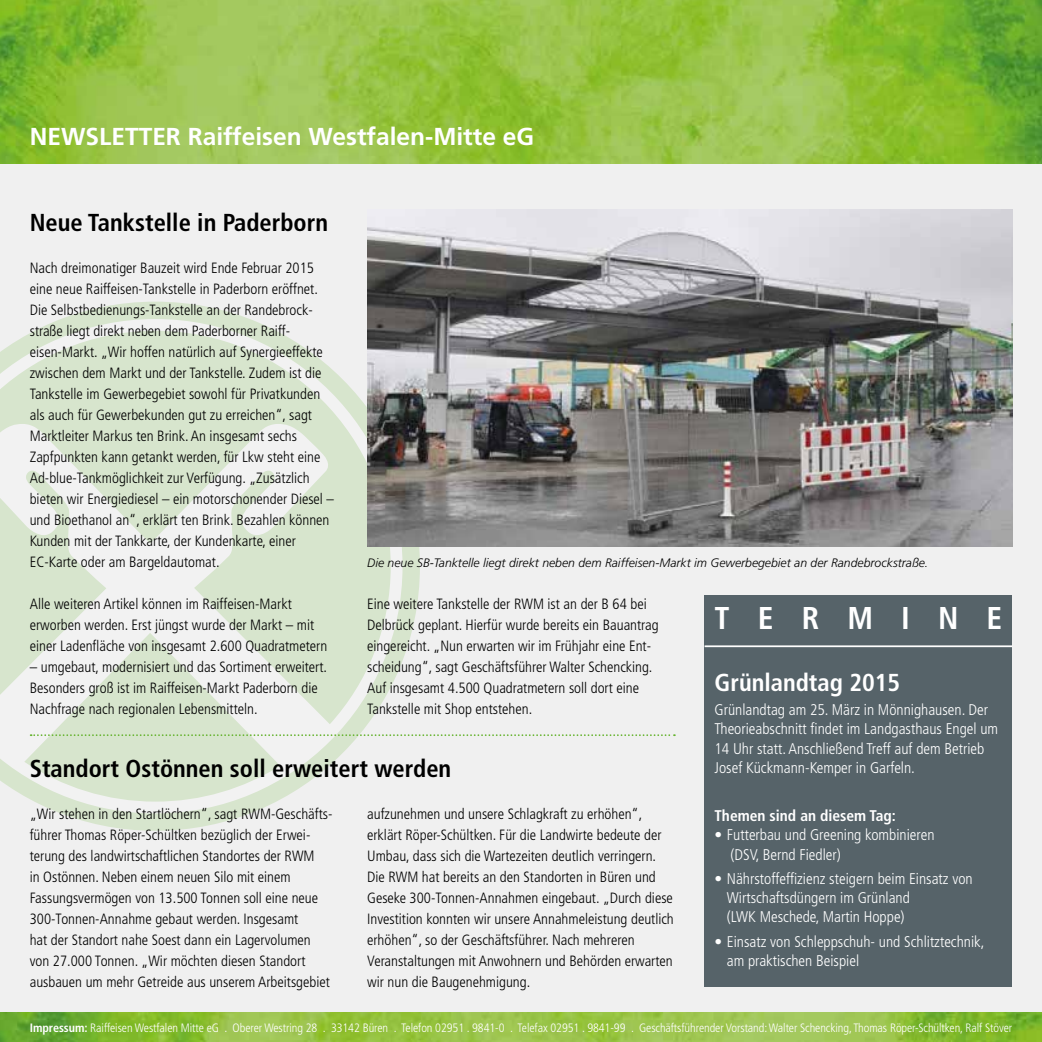
<style>
.page{position:relative;width:1042px;height:1042px;background:#f0f0f0}
.page>*{position:absolute;margin:0;border:0;box-sizing:border-box;transform-origin:0 0}
.t1{font:700 condensed 31.5px "Frutiger LT";letter-spacing:.895em;color:#fff}
.t2{font:700 condensed 24.5px "Frutiger LT";color:#000}
.t3{font:700 24.5px "Frutiger LT";color:#fff}
.t4{font:700 condensed 24.5px "Frutiger LT";color:#fff}
.t5{font:300 condensed 15.58px/19.2px "Frutiger LT";color:#fff}
.t6{font:700 condensed 15.58px "Frutiger LT";color:#fff}
.t7{font:300 condensed 14.88px/21px "Frutiger LT";color:#000}
.t8{font:italic 300 12.25px "Frutiger LT";color:#000}
.t9{font:300 condensed 12.08px "Frutiger LT";letter-spacing:-.005em;color:#fff}
.s1{font-weight:700}
</style>
<div class="page">
<svg style="left:61px;top:302px;width:359px;height:529px"></svg>
<svg style="left:0;top:319px;width:402px;height:494px"></svg>
<svg style="left:0;top:331px;width:391px;height:393px;fill:#d7e5cd"></svg>
<img style="left:0;top:1012px;width:1042px;height:30px">
<img style="left:0;top:0;width:1042px;height:164px">
<div style="left:704px;top:595px;width:308px;height:392px;background:#566369"></div>
<hr style="left:704px;top:645px;width:308px;height:2px;background:#fff">
<img style="left:367px;top:209px;width:645px;height:337px">
<svg style="left:24px;top:633px;width:651px;height:168px"></svg>
<h2 class="t3" style="left:30px;top:122px;width:506px">NEWSLETTER Raiffeisen Westfalen-Mitte eG</h2>
<h2 class="t2" style="left:30px;top:208px;width:300px">Neue Tankstelle in Paderborn</h2>
<p class="t7" style="left:30px;top:258px;width:306px">Nach dreimonatiger Bauzeit wird Ende Februar 2015 eine neue Raiffeisen-Tankstelle in Paderborn eröffnet.<br>Die Selbstbedienungs-Tankstelle an der Randebrock&shy;straße liegt direkt neben dem Paderborner Raiff&shy;eisen-Markt. „Wir hoffen natürlich auf Synergieeffekte zwischen dem Markt und der Tankstelle. Zudem ist die Tankstelle im Gewerbegebiet sowohl für Privatkunden als auch für Gewerbekunden gut zu erreichen“, sagt Marktleiter Markus ten Brink. An insgesamt sechs Zapfpunkten kann getankt werden, für Lkw steht eine Ad-blue-Tankmöglichkeit zur Verfügung. „Zusätzlich bieten wir Energiediesel – ein motorschonender Diesel – und Bioethanol an“, erklärt ten Brink. Bezahlen können Kunden mit der Tankkarte, der Kundenkarte, einer EC-Karte oder am Bargeldautomat.</p>
<p class="t7" style="left:30px;top:594px;width:299px">Alle weiteren Artikel können im Raiffeisen-Markt erworben werden. Erst jüngst wurde der Markt – mit einer Ladenfläche von insgesamt 2.600 Quadratmetern</p>
<p class="t7" style="left:30px;top:657px;width:299px">– umgebaut, modernisiert und das Sortiment erweitert.<br>Besonders groß ist im Raiffeisen-Markt Paderborn die<br>Nachfrage nach regionalen Lebensmitteln.</p>
<p class="t8" style="left:367px;top:556px;width:563px">Die neue SB-Tanktelle liegt direkt neben dem Raiffeisen-Markt im Gewerbegebiet an der Randebrockstraße.</p>
<p class="t7" style="left:367px;top:594px;width:293px">Eine weitere Tankstelle der RWM ist an der B 64 bei Delbrück geplant. Hierfür wurde bereits ein Bauantrag eingereicht. „Nun erwarten wir im Frühjahr eine Ent&shy;scheidung“, sagt Geschäftsführer Walter Schencking.<br>Auf insgesamt 4.500 Quadratmetern soll dort eine Tankstelle mit Shop entstehen.</p>
<h1 class="t1" style="left:714px;top:600px;width:289px">TERMINE</h1>
<h2 class="t4" style="left:714px;top:668px;width:187px">Grünlandtag 2015</h2>
<p class="t5" style="left:714px;top:700px;width:285px">Grünlandtag am 25. März in Mönnighausen. Der Theorieabschnitt findet im Landgasthaus Engel um 14 Uhr statt. Anschließend Treff auf dem Betrieb Josef Kückmann-Kemper in Garfeln.</p>
<p class="t6" style="left:714px;top:806px;width:183px">Themen sind an diesem Tag:</p>
<p class="t5" style="left:730px;top:825px;width:205px;text-indent:-16px">• Futterbau und Greening kombinieren (DSV, Bernd Fiedler)</p>
<p class="t5" style="left:727px;top:869px;width:247px;text-indent:-12px">• Nährstoffeffizienz steigern beim Einsatz von<br>Wirtschaftsdüngern im Grünland<br>(LWK Meschede, Martin Hoppe)</p>
<p class="t5" style="left:727px;top:932px;width:259px;text-indent:-12px">• Einsatz von Schleppschuh- und Schlitztechnik, am praktischen Beispiel</p>
<h2 class="t2" style="left:30px;top:754px;width:423px">Standort Ostönnen soll erweitert werden</h2>
<p class="t7" style="left:30px;top:804px;width:304px">„Wir stehen in den Startlöchern“, sagt RWM-Geschäfts&shy;führer Thomas Röper-Schültken bezüglich der Erwei&shy;terung des landwirtschaftlichen Standortes der RWM<br>in Ostönnen. Neben einem neuen Silo mit einem Fassungsvermögen von 13.500 Tonnen soll eine neue 300-Tonnen-Annahme gebaut werden. Insgesamt<br>hat der Standort nahe Soest dann ein Lagervolumen von 27.000 Tonnen. „Wir möchten diesen Standort ausbauen um mehr Getreide aus unserem Arbeitsgebiet</p>
<p class="t7" style="left:367px;top:804px;width:308px">aufzunehmen und unsere Schlagkraft zu erhöhen“, erklärt Röper-Schültken. Für die Landwirte bedeute der Umbau, dass sich die Wartezeiten deutlich verringern.<br>Die RWM hat bereits an den Standorten in Büren und Geseke 300-Tonnen-Annahmen eingebaut. „Durch diese Investition konnten wir unsere Annahmeleistung deutlich erhöhen“, so der Geschäftsführer. Nach mehreren Veranstaltungen mit Anwohnern und Behörden erwarten wir nun die Baugenehmigung.</p>
<p class="t9" style="left:30px;top:1021px;width:984px"><span class="s1">Impressum:</span> Raiffeisen Westfalen Mitte eG . Oberer Westring 28 . 33142 Büren . Telefon 02951 . 9841-0 . Telefax 02951 . 9841-99 . Geschäftsführender Vorstand: Walter Schencking, Thomas Röper-Schültken, Ralf Stöver</p>
</div>
